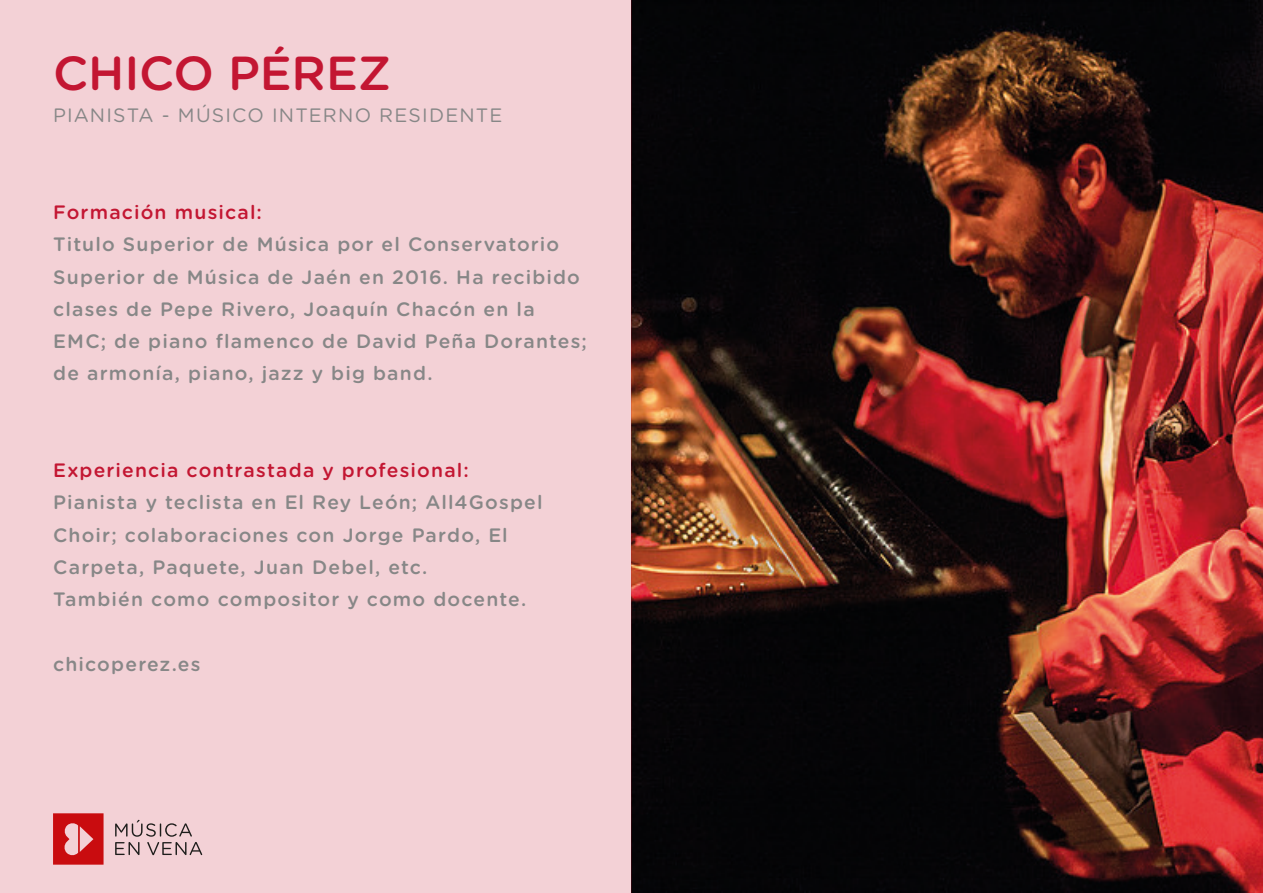
<style>
.page{position:relative;width:1263px;height:893px;background:#fff}
.page>*{position:absolute;margin:0;border:0;box-sizing:border-box;transform-origin:0 0}
.t1{font:500 47.7px "Gotham Rounded";letter-spacing:-.005em;color:#c31632}
.t2{font:500 19.35px/32.2px "Gotham Rounded";letter-spacing:.06em;color:#878787}
.t3{font:500 19.35px "Gotham Rounded";letter-spacing:.06em;color:#c31632}
.t4{font:19.35px "Gotham Rounded";letter-spacing:.06em;color:#878787}
</style>
<div class="page">
<img style="left:631px;top:0;width:632px;height:893px">
<div style="left:0;top:0;width:631px;height:893px;background:#f3d1d6"></div>
<svg style="left:53px;top:813px;width:51px;height:52px"></svg>
<svg style="left:115px;top:820px;width:87px;height:35px"></svg>
<h1 class="t1" style="left:53px;top:39px;width:340px">CHICO PÉREZ</h1>
<p class="t4" style="left:53px;top:102px;width:451px">PIANISTA - MÚSICO INTERNO RESIDENTE</p>
<p class="t3" style="left:53px;top:198px;width:210px">Formación musical:</p>
<p class="t2" style="left:53px;top:228px;width:535px">Titulo Superior de Música por el Conservatorio Superior de Música de Jaén en 2016. Ha recibido clases de Pepe Rivero, Joaquín Chacón en la EMC; de piano flamenco de David Peña Dorantes; de armonía, piano, jazz y big band.</p>
<p class="t3" style="left:53px;top:456px;width:417px">Experiencia contrastada y profesional:</p>
<p class="t2" style="left:53px;top:486px;width:491px">Pianista y teclista en El Rey León; All4Gospel Choir; colaboraciones con Jorge Pardo, El Carpeta, Paquete, Juan Debel, etc.<br>También como compositor y como docente.</p>
<p class="t2" style="left:53px;top:647px;width:149px">chicoperez.es</p>
</div>
